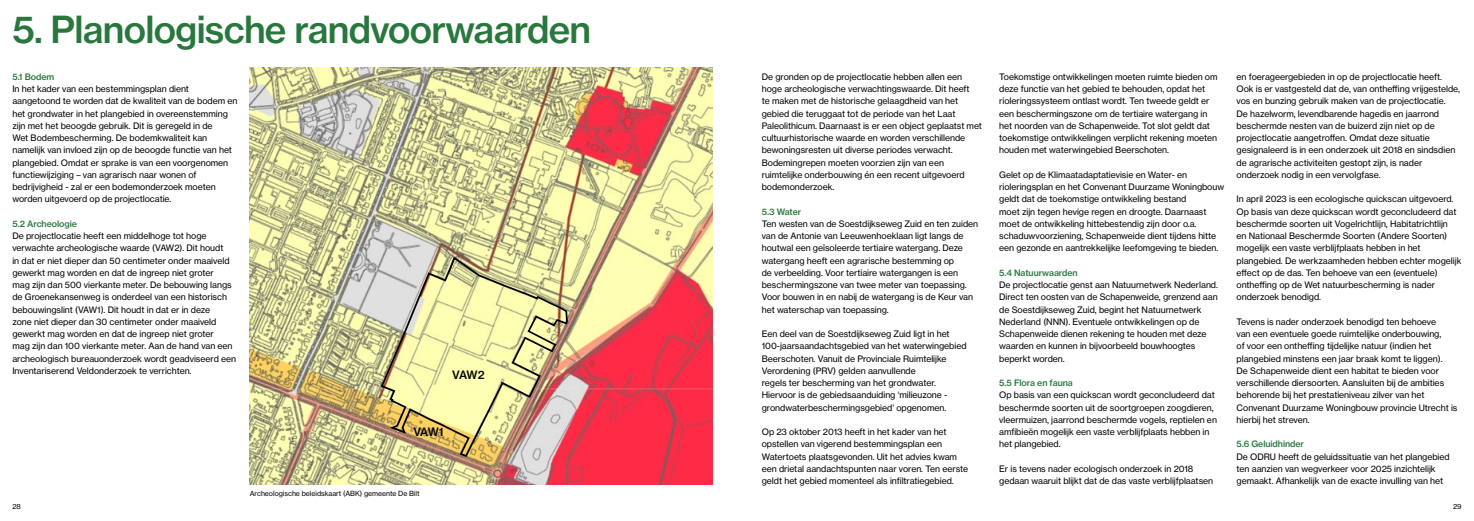
<style>
.page{position:relative;width:1474px;height:521px;background:#fff}
.page>*{position:absolute;margin:0;border:0;box-sizing:border-box;transform-origin:0 0}
.t1{font:36.75px "N Haas Grotesk TX Pro 65 Md";letter-spacing:-.02em;color:#28773c}
.t2{font:11.38px "N Haas Grotesk TX Pro 65 Md";letter-spacing:-.06em;color:#000}
.t3{font:8.75px/12.2px "N Haas Grotesk TX Pro 55 Rg";letter-spacing:-.005em;color:#000}
.t4{font:8.75px "N Haas Grotesk TX Pro 65 Md";letter-spacing:-.005em;color:#28773c}
.t5{font:7px "N Haas Grotesk TX Pro 55 Rg";letter-spacing:-.005em;color:#000}
</style>
<div class="page">
<img style="left:250px;top:68px;width:462px;height:416px">
<img style="left:379px;top:255px;width:190px;height:203px">
<h1 class="t1" style="left:12px;top:7px;width:580px">5. Planologische randvoorwaarden</h1>
<p class="t4" style="left:12px;top:71px;width:43px">5.1 Bodem</p>
<p class="t3" style="left:12px;top:83px;width:226px">In het kader van een bestemmingsplan dient aangetoond te worden dat de kwaliteit van de bodem en het grondwater in het plangebied in overeenstemming zijn met het beoogde gebruik. Dit is geregeld in de<br>Wet Bodembescherming. De bodemkwaliteit kan namelijk van invloed zijn op de beoogde functie van het plangebied. Omdat er sprake is van een voorgenomen functiewijziging – van agrarisch naar wonen of bedrijvigheid - zal er een bodemonderzoek moeten worden uitgevoerd op de projectlocatie.</p>
<p class="t4" style="left:12px;top:218px;width:66px">5.2 Archeologie</p>
<p class="t3" style="left:12px;top:230px;width:225px">De projectlocatie heeft een middelhoge tot hoge verwachte archeologische waarde (VAW2). Dit houdt<br>in dat er niet dieper dan 50 centimeter onder maaiveld gewerkt mag worden en dat de ingreep niet groter<br>mag zijn dan 500 vierkante meter. De bebouwing langs de Groenekansenweg is onderdeel van een historisch bebouwingslint (VAW1). Dit houdt in dat er in deze<br>zone niet dieper dan 30 centimeter onder maaiveld gewerkt mag worden en dat de ingreep niet groter<br>mag zijn dan 100 vierkante meter. Aan de hand van een archeologisch bureauonderzoek wordt geadviseerd een Inventariserend Veldonderzoek te verrichten.</p>
<h2 class="t2" style="left:452px;top:368px;width:34px">VAW2</h2>
<h2 class="t2" style="left:413px;top:425px;width:32px">VAW1</h2>
<p class="t5" style="left:250px;top:489px;width:171px">Archeologische beleidskaart (ABK) gemeente De Bilt</p>
<p class="t3" style="left:761px;top:70px;width:222px">De gronden op de projectlocatie hebben allen een hoge archeologische verwachtingswaarde. Dit heeft<br>te maken met de historische gelaagdheid van het gebied die teruggaat tot de periode van het Laat Paleolithicum. Daarnaast is er een object geplaatst met cultuurhistorische waarde en worden verschillende bewoningsresten uit diverse periodes verwacht.<br>Bodemingrepen moeten voorzien zijn van een ruimtelijke onderbouwing én een recent uitgevoerd bodemonderzoek.</p>
<p class="t4" style="left:761px;top:206px;width:41px">5.3 Water</p>
<p class="t3" style="left:761px;top:217px;width:218px">Ten westen van de Soestdijkseweg Zuid en ten zuiden van de Antonie van Leeuwenhoeklaan ligt langs de houtwal een geïsoleerde tertiaire watergang. Deze watergang heeft een agrarische bestemming op<br>de verbeelding. Voor tertiaire watergangen is een beschermingszone van twee meter van toepassing.<br>Voor bouwen in en nabij de watergang is de Keur van het waterschap van toepassing.</p>
<p class="t3" style="left:761px;top:328px;width:206px">Een deel van de Soestdijkseweg Zuid ligt in het 100-jaarsaandachtsgebied van het waterwingebied Beerschoten. Vanuit de Provinciale Ruimtelijke Verordening (PRV) gelden aanvullende<br>regels ter bescherming van het grondwater.<br>Hiervoor is de gebiedsaanduiding ‘milieuzone - grondwaterbeschermingsgebied’ opgenomen.</p>
<p class="t3" style="left:761px;top:426px;width:208px">Op 23 oktober 2013 heeft in het kader van het opstellen van vigerend bestemmingsplan een Watertoets plaatsgevonden. Uit het advies kwam een drietal aandachtspunten naar voren. Ten eerste geldt het gebied momenteel als infiltratiegebied.</p>
<p class="t3" style="left:999px;top:70px;width:220px">Toekomstige ontwikkelingen moeten ruimte bieden om deze functie van het gebied te behouden, opdat het rioleringssysteem ontlast wordt. Ten tweede geldt er een beschermingszone om de tertiaire watergang in het noorden van de Schapenweide. Tot slot geldt dat toekomstige ontwikkelingen verplicht rekening moeten houden met waterwingebied Beerschoten.</p>
<p class="t3" style="left:999px;top:168px;width:226px">Gelet op de Klimaatadaptatievisie en Water- en rioleringsplan en het Convenant Duurzame Woningbouw geldt dat de toekomstige ontwikkeling bestand<br>moet zijn tegen hevige regen en droogte. Daarnaast moet de ontwikkeling hittebestendig zijn door o.a. schaduwvoorziening, Schapenweide dient tijdens hitte een gezonde en aantrekkelijke leefomgeving te bieden.</p>
<p class="t4" style="left:999px;top:267px;width:80px">5.4 Natuurwaarden</p>
<p class="t3" style="left:999px;top:279px;width:220px">De projectlocatie genst aan Natuurnetwerk Nederland.<br>Direct ten oosten van de Schapenweide, grenzend aan de Soestdijkseweg Zuid, begint het Natuurnetwerk Nederland (NNN). Eventuele ontwikkelingen op de Schapenweide dienen rekening te houden met deze waarden en kunnen in bijvoorbeeld bouwhoogtes beperkt worden.</p>
<p class="t4" style="left:999px;top:377px;width:75px">5.5 Flora en fauna</p>
<p class="t3" style="left:999px;top:389px;width:219px">Op basis van een quickscan wordt geconcludeerd dat beschermde soorten uit de soortgroepen zoogdieren, vleermuizen, jaarrond beschermde vogels, reptielen en amfibieën mogelijk een vaste verblijfplaats hebben in het plangebied.</p>
<p class="t3" style="left:999px;top:462px;width:215px">Er is tevens nader ecologisch onderzoek in 2018 gedaan waaruit blijkt dat de das vaste verblijfplaatsen</p>
<p class="t3" style="left:1236px;top:70px;width:225px">en foerageergebieden in op de projectlocatie heeft.<br>Ook is er vastgesteld dat de, van ontheffing vrijgestelde, vos en bunzing gebruik maken van de projectlocatie.<br>De hazelworm, levendbarende hagedis en jaarrond beschermde nesten van de buizerd zijn niet op de projectlocatie aangetroffen. Omdat deze situatie gesignaleerd is in een onderzoek uit 2018 en sindsdien de agrarische activiteiten gestopt zijn, is nader onderzoek nodig in een vervolgfase.</p>
<p class="t3" style="left:1236px;top:193px;width:226px">In april 2023 is een ecologische quickscan uitgevoerd.<br>Op basis van deze quickscan wordt geconcludeerd dat beschermde soorten uit Vogelrichtlijn, Habitatrichtlijn<br>en Nationaal Beschermde Soorten (Andere Soorten) mogelijk een vaste verblijfplaats hebben in het plangebied. De werkzaamheden hebben echter mogelijk effect op de das. Ten behoeve van een (eventuele) ontheffing op de Wet natuurbescherming is nader onderzoek benodigd.</p>
<p class="t3" style="left:1236px;top:315px;width:222px">Tevens is nader onderzoek benodigd ten behoeve<br>van een eventuele goede ruimtelijke onderbouwing,<br>of voor een ontheffing tijdelijke natuur (indien het plangebied minstens een jaar braak komt te liggen).<br>De Schapenweide dient een habitat te bieden voor verschillende diersoorten. Aansluiten bij de ambities behorende bij het prestatieniveau zilver van het Convenant Duurzame Woningbouw provincie Utrecht is hierbij het streven.</p>
<p class="t4" style="left:1236px;top:439px;width:69px">5.6 Geluidhinder</p>
<p class="t3" style="left:1236px;top:450px;width:215px">De ODRU heeft de geluidssituatie van het plangebied ten aanzien van wegverkeer voor 2025 inzichtelijk gemaakt. Afhankelijk van de exacte invulling van het</p>
<p class="t5" style="left:12px;top:502px;width:10px">28</p>
<p class="t5" style="left:1452px;top:502px;width:10px">29</p>
</div>
